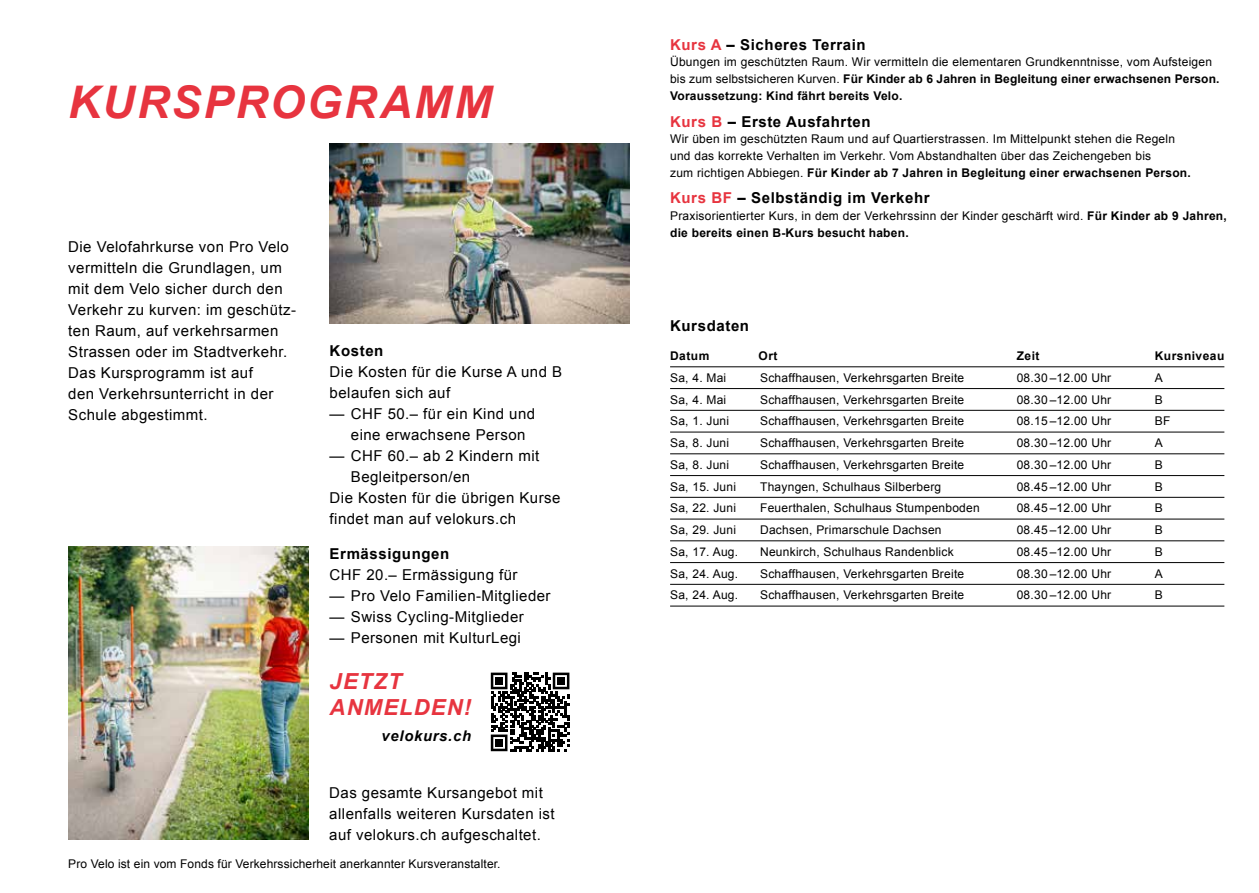
<style>
.page{position:relative;width:1259px;height:893px;background:#fff}
.page>*{position:absolute;margin:0;border:0;box-sizing:border-box;transform-origin:0 0}
.t1{font:italic 700 45px "Arial";letter-spacing:.045em;color:#e7343f}
.t2{font:italic 700 22.2px/26.5px "Arial";letter-spacing:.05em;color:#e7343f}
.t3{font:15px/21px "Arial";letter-spacing:.03em;color:#000}
.t4{font:700 15px "Arial";letter-spacing:.04em;color:#000}
.t5{font:italic 700 14.7px "Arial";letter-spacing:.05em;color:#000}
.t6{font:12px/16.8px "Arial";letter-spacing:.02em;color:#000}
.t7{font:700 12px "Arial";letter-spacing:.04em;color:#000}
.s1{color:#e7343f}
.s2{font-weight:700}
</style>
<div class="page">
<hr style="left:670px;top:367px;width:554px;height:1px;background:#000">
<hr style="left:670px;top:388px;width:554px;height:1px;background:#000">
<hr style="left:670px;top:410px;width:554px;height:1px;background:#000">
<hr style="left:670px;top:432px;width:554px;height:1px;background:#000">
<hr style="left:670px;top:454px;width:554px;height:1px;background:#000">
<hr style="left:670px;top:475px;width:554px;height:1px;background:#000">
<hr style="left:670px;top:497px;width:554px;height:1px;background:#000">
<hr style="left:670px;top:519px;width:554px;height:1px;background:#000">
<hr style="left:670px;top:541px;width:554px;height:1px;background:#000">
<hr style="left:670px;top:562px;width:554px;height:1px;background:#000">
<hr style="left:670px;top:584px;width:554px;height:1px;background:#000">
<hr style="left:670px;top:606px;width:554px;height:1px;background:#000">
<svg style="left:491px;top:673px;width:78px;height:78px"></svg>
<div style="left:495px;top:677px;width:8px;height:7px;background:#000"></div>
<div style="left:557px;top:677px;width:7px;height:7px;background:#000"></div>
<div style="left:495px;top:739px;width:8px;height:7px;background:#000"></div>
<img style="left:330px;top:143px;width:300px;height:181px">
<img style="left:68px;top:546px;width:240px;height:293px">
<h1 class="t1" style="left:68px;top:73px;width:425px">KURSPROGRAMM</h1>
<p class="t3" style="left:68px;top:236px;width:229px">Die Velofahrkurse von Pro Velo vermitteln die Grundlagen, um mit dem Velo sicher durch den<br>Verkehr zu kurven: im geschütz&shy;ten Raum, auf verkehrsarmen<br>Strassen oder im Stadtverkehr.<br>Das Kursprogramm ist auf<br>den Verkehrsunterricht in der<br>Schule abgestimmt.</p>
<p class="t4" style="left:330px;top:341px;width:55px">Kosten</p>
<p class="t3" style="left:330px;top:362px;width:234px">Die Kosten für die Kurse A und B belaufen sich auf</p>
<p class="t3" style="left:351px;top:404px;width:186px;text-indent:-21px">— CHF 50.– für ein Kind und eine erwachsene Person</p>
<p class="t3" style="left:330px;top:446px;width:211px">— CHF 60.– ab 2 Kindern mit</p>
<p class="t3" style="left:351px;top:467px;width:121px">Begleitperson/en</p>
<p class="t3" style="left:330px;top:488px;width:232px">Die Kosten für die übrigen Kurse</p>
<p class="t3" style="left:330px;top:509px;width:188px">findet man auf velokurs.ch</p>
<p class="t4" style="left:330px;top:544px;width:121px">Ermässigungen</p>
<p class="t3" style="left:330px;top:564px;width:189px">CHF 20.– Ermässigung für</p>
<p class="t3" style="left:330px;top:585px;width:222px">— Pro Velo Familien-Mitglieder</p>
<p class="t3" style="left:330px;top:606px;width:196px">— Swiss Cycling-Mitglieder</p>
<p class="t3" style="left:330px;top:627px;width:193px">— Personen mit KulturLegi</p>
<h2 class="t2" style="left:330px;top:669px;width:143px">JETZT<br>ANMELDEN!</h2>
<p class="t5" style="left:382px;top:727px;width:91px">velokurs.ch</p>
<p class="t3" style="left:329px;top:782px;width:227px">Das gesamte Kursangebot mit allenfalls weiteren Kursdaten ist auf velokurs.ch aufgeschaltet.</p>
<p class="t6" style="left:68px;top:855px;width:434px">Pro Velo ist ein vom Fonds für Verkehrssicherheit anerkannter Kursveranstalter.</p>
<p class="t4" style="left:670px;top:34px;width:197px"><span class="s1">Kurs A</span> – Sicheres Terrain</p>
<p class="t6" style="left:670px;top:54px;width:551px">Übungen im geschützten Raum. Wir vermitteln die elementaren Grundkenntnisse, vom Aufsteigen bis zum selbstsicheren Kurven. <span class="s2">Für Kinder ab 6 Jahren in Begleitung einer erwachsenen Person.<br>Voraussetzung: Kind fährt bereits Velo.</span></p>
<p class="t4" style="left:670px;top:111px;width:202px"><span class="s1">Kurs B</span> – Erste Ausfahrten</p>
<p class="t6" style="left:670px;top:131px;width:522px">Wir üben im geschützten Raum und auf Quartierstrassen. Im Mittelpunkt stehen die Regeln und das korrekte Verhalten im Verkehr. Vom Abstandhalten über das Zeichengeben bis<br>zum richtigen Abbiegen. <span class="s2">Für Kinder ab 7 Jahren in Begleitung einer erwachsenen Person.</span></p>
<p class="t4" style="left:670px;top:188px;width:261px"><span class="s1">Kurs BF</span> – Selbständig im Verkehr</p>
<p class="t6" style="left:670px;top:208px;width:558px">Praxisorientierter Kurs, in dem der Verkehrssinn der Kinder geschärft wird. <span class="s2">Für Kinder ab 9 Jahren, die bereits einen B-Kurs besucht haben.</span></p>
<p class="t4" style="left:670px;top:316px;width:80px">Kursdaten</p>
<p class="t7" style="left:670px;top:348px;width:41px">Datum</p>
<p class="t7" style="left:758px;top:348px;width:20px">Ort</p>
<p class="t7" style="left:1016px;top:348px;width:24px">Zeit</p>
<p class="t7" style="left:1154px;top:348px;width:71px">Kursniveau</p>
<p class="t6" style="left:670px;top:369px;width:58px">Sa, 4. Mai</p>
<p class="t6" style="left:760px;top:369px;width:206px">Schaffhausen, Verkehrsgarten Breite</p>
<p class="t6" style="left:1016px;top:369px;width:96px">08.30 –12.00 Uhr</p>
<p class="t6" style="left:1154px;top:369px;width:10px">A</p>
<p class="t6" style="left:670px;top:391px;width:58px">Sa, 4. Mai</p>
<p class="t6" style="left:760px;top:391px;width:206px">Schaffhausen, Verkehrsgarten Breite</p>
<p class="t6" style="left:1016px;top:391px;width:96px">08.30 –12.00 Uhr</p>
<p class="t6" style="left:1154px;top:391px;width:10px">B</p>
<p class="t6" style="left:670px;top:413px;width:61px">Sa, 1. Juni</p>
<p class="t6" style="left:760px;top:413px;width:206px">Schaffhausen, Verkehrsgarten Breite</p>
<p class="t6" style="left:1016px;top:413px;width:96px">08.15 –12.00 Uhr</p>
<p class="t6" style="left:1154px;top:413px;width:17px">BF</p>
<p class="t6" style="left:670px;top:435px;width:61px">Sa, 8. Juni</p>
<p class="t6" style="left:760px;top:435px;width:206px">Schaffhausen, Verkehrsgarten Breite</p>
<p class="t6" style="left:1016px;top:435px;width:96px">08.30 –12.00 Uhr</p>
<p class="t6" style="left:1154px;top:435px;width:10px">A</p>
<p class="t6" style="left:670px;top:456px;width:61px">Sa, 8. Juni</p>
<p class="t6" style="left:760px;top:456px;width:206px">Schaffhausen, Verkehrsgarten Breite</p>
<p class="t6" style="left:1016px;top:456px;width:96px">08.30 –12.00 Uhr</p>
<p class="t6" style="left:1154px;top:456px;width:10px">B</p>
<p class="t6" style="left:670px;top:478px;width:68px">Sa, 15. Juni</p>
<p class="t6" style="left:760px;top:478px;width:183px">Thayngen, Schulhaus Silberberg</p>
<p class="t6" style="left:1016px;top:478px;width:96px">08.45 –12.00 Uhr</p>
<p class="t6" style="left:1154px;top:478px;width:10px">B</p>
<p class="t6" style="left:670px;top:500px;width:68px">Sa, 22. Juni</p>
<p class="t6" style="left:760px;top:500px;width:221px">Feuerthalen, Schulhaus Stumpenboden</p>
<p class="t6" style="left:1016px;top:500px;width:96px">08.45 –12.00 Uhr</p>
<p class="t6" style="left:1154px;top:500px;width:10px">B</p>
<p class="t6" style="left:670px;top:522px;width:68px">Sa, 29. Juni</p>
<p class="t6" style="left:760px;top:522px;width:183px">Dachsen, Primarschule Dachsen</p>
<p class="t6" style="left:1016px;top:522px;width:96px">08.45 –12.00 Uhr</p>
<p class="t6" style="left:1154px;top:522px;width:10px">B</p>
<p class="t6" style="left:670px;top:543px;width:70px">Sa, 17. Aug.</p>
<p class="t6" style="left:760px;top:543px;width:195px">Neunkirch, Schulhaus Randenblick</p>
<p class="t6" style="left:1016px;top:543px;width:96px">08.45 –12.00 Uhr</p>
<p class="t6" style="left:1154px;top:543px;width:10px">B</p>
<p class="t6" style="left:670px;top:565px;width:70px">Sa, 24. Aug.</p>
<p class="t6" style="left:760px;top:565px;width:206px">Schaffhausen, Verkehrsgarten Breite</p>
<p class="t6" style="left:1016px;top:565px;width:96px">08.30 –12.00 Uhr</p>
<p class="t6" style="left:1154px;top:565px;width:10px">A</p>
<p class="t6" style="left:670px;top:587px;width:70px">Sa, 24. Aug.</p>
<p class="t6" style="left:760px;top:587px;width:206px">Schaffhausen, Verkehrsgarten Breite</p>
<p class="t6" style="left:1016px;top:587px;width:96px">08.30 –12.00 Uhr</p>
<p class="t6" style="left:1154px;top:587px;width:10px">B</p>
</div>
